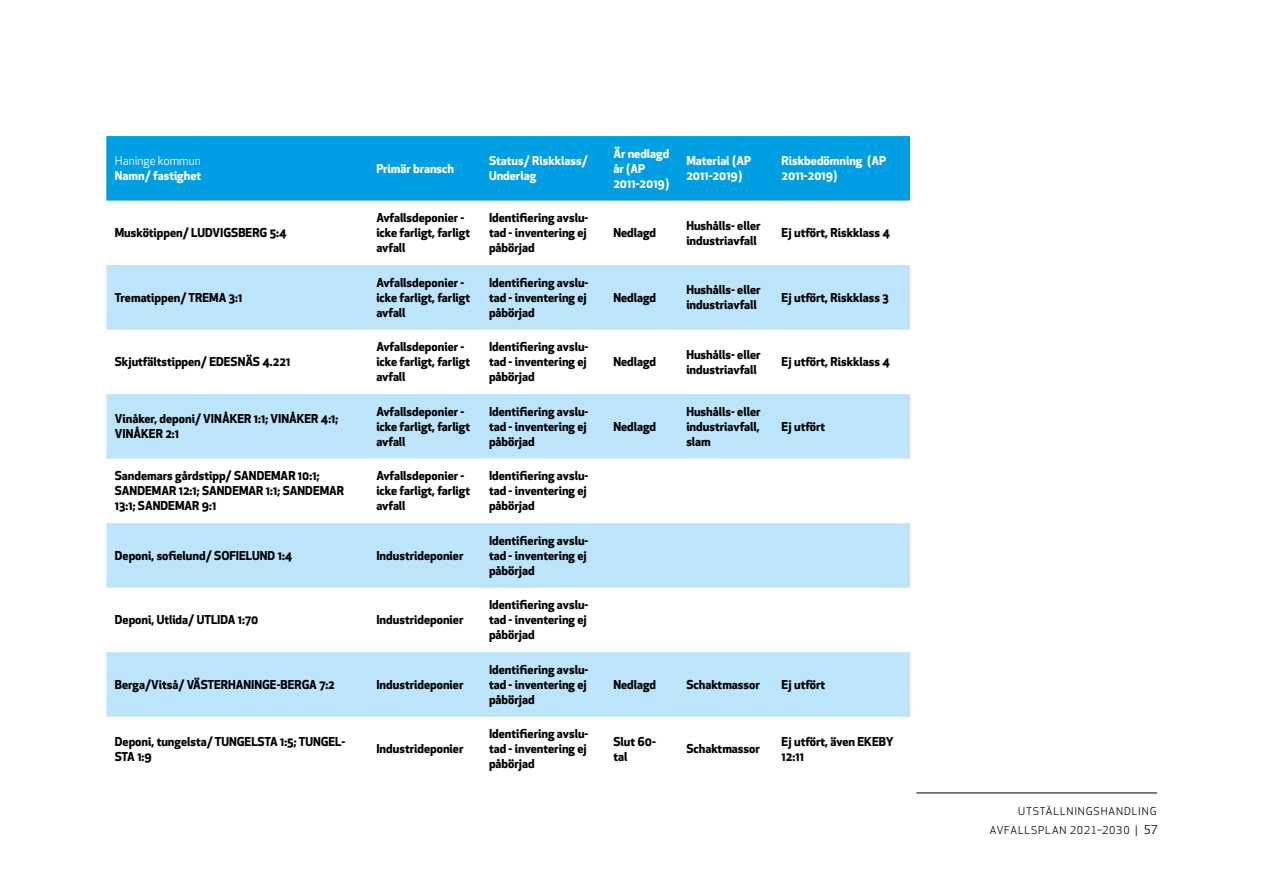
<style>
.page{position:relative;width:1263px;height:893px;background:#fff}
.page>*{position:absolute;margin:0;border:0;box-sizing:border-box;transform-origin:0 0}
.t1{font:700 12px/15px "Apex New";color:#000}
.t2{font:700 12px/15px "Apex New";color:#fff}
.t3{font:10.5px/19.5px "Apex New";letter-spacing:.085em;color:#000;text-align:right}
.s1{font-weight:400}
.s2{font-size:12px}
</style>
<div class="page">
<hr style="left:916px;top:792px;width:241px;height:1px;background:#000">
<div style="left:106px;top:136px;width:804px;height:65px;background:#009fe3"></div>
<svg style="left:106px;top:265px;width:804px;height:452px;fill:#bce4fa"></svg>
<p class="t2" style="left:115px;top:153px;width:88px"><span class="s1">Haninge kommun<br></span>Namn/ fastighet</p>
<p class="t2" style="left:376px;top:160px;width:79px">Primär bransch</p>
<p class="t2" style="left:489px;top:153px;width:100px">Status/ Riskklass/<br>Underlag</p>
<p class="t2" style="left:613px;top:145px;width:57px">Är nedlagd år (AP<br>2011-2019)</p>
<p class="t2" style="left:686px;top:153px;width:66px">Material (AP<br>2011-2019)</p>
<p class="t2" style="left:781px;top:153px;width:106px">Riskbedömning (AP<br>2011-2019)</p>
<p class="t1" style="left:115px;top:225px;width:173px">Muskötippen/ LUDVIGSBERG 5:4</p>
<p class="t1" style="left:376px;top:210px;width:95px">Avfallsdeponier - icke farligt, farligt avfall</p>
<p class="t1" style="left:489px;top:210px;width:101px">Identifiering avslu&shy;tad - inventering ej påbörjad</p>
<p class="t1" style="left:613px;top:225px;width:44px">Nedlagd</p>
<p class="t1" style="left:686px;top:217px;width:76px">Hushålls- eller industriavfall</p>
<p class="t1" style="left:781px;top:225px;width:110px">Ej utfört, Riskklass 4</p>
<p class="t1" style="left:115px;top:289px;width:129px">Trematippen/ TREMA 3:1</p>
<p class="t1" style="left:115px;top:354px;width:177px">Skjutfältstippen/ EDESNÄS 4.221</p>
<p class="t1" style="left:376px;top:274px;width:95px">Avfallsdeponier - icke farligt, farligt avfall</p>
<p class="t1" style="left:489px;top:274px;width:101px">Identifiering avslu&shy;tad - inventering ej påbörjad</p>
<p class="t1" style="left:376px;top:339px;width:95px">Avfallsdeponier - icke farligt, farligt avfall</p>
<p class="t1" style="left:489px;top:339px;width:101px">Identifiering avslu&shy;tad - inventering ej påbörjad</p>
<p class="t1" style="left:115px;top:411px;width:225px">Vinåker, deponi/ VINÅKER 1:1; VINÅKER 4:1;<br>VINÅKER 2:1</p>
<p class="t1" style="left:376px;top:403px;width:95px">Avfallsdeponier - icke farligt, farligt avfall</p>
<p class="t1" style="left:489px;top:403px;width:101px">Identifiering avslu&shy;tad - inventering ej påbörjad</p>
<p class="t1" style="left:115px;top:468px;width:231px">Sandemars gårdstipp/ SANDEMAR 10:1;<br>SANDEMAR 12:1; SANDEMAR 1:1; SANDEMAR<br>13:1; SANDEMAR 9:1</p>
<p class="t1" style="left:376px;top:468px;width:95px">Avfallsdeponier - icke farligt, farligt avfall</p>
<p class="t1" style="left:489px;top:468px;width:101px">Identifiering avslu&shy;tad - inventering ej påbörjad</p>
<p class="t1" style="left:115px;top:547px;width:179px">Deponi, sofielund/ SOFIELUND 1:4</p>
<p class="t1" style="left:376px;top:547px;width:89px">Industrideponier</p>
<p class="t1" style="left:489px;top:532px;width:101px">Identifiering avslu&shy;tad - inventering ej påbörjad</p>
<p class="t1" style="left:115px;top:612px;width:145px">Deponi, Utlida/ UTLIDA 1:70</p>
<p class="t1" style="left:376px;top:612px;width:89px">Industrideponier</p>
<p class="t1" style="left:115px;top:676px;width:222px">Berga/Vitså/ VÄSTERHANINGE-BERGA 7:2</p>
<p class="t1" style="left:376px;top:676px;width:89px">Industrideponier</p>
<p class="t1" style="left:489px;top:597px;width:101px">Identifiering avslu&shy;tad - inventering ej påbörjad</p>
<p class="t1" style="left:489px;top:661px;width:101px">Identifiering avslu&shy;tad - inventering ej påbörjad</p>
<p class="t1" style="left:613px;top:289px;width:44px">Nedlagd</p>
<p class="t1" style="left:686px;top:282px;width:76px">Hushålls- eller industriavfall</p>
<p class="t1" style="left:781px;top:289px;width:109px">Ej utfört, Riskklass 3</p>
<p class="t1" style="left:613px;top:354px;width:44px">Nedlagd</p>
<p class="t1" style="left:686px;top:346px;width:76px">Hushålls- eller industriavfall</p>
<p class="t1" style="left:781px;top:354px;width:110px">Ej utfört, Riskklass 4</p>
<p class="t1" style="left:613px;top:418px;width:44px">Nedlagd</p>
<p class="t1" style="left:686px;top:403px;width:76px;text-align:justify">Hushålls- eller industriavfall, slam</p>
<p class="t1" style="left:781px;top:418px;width:45px">Ej utfört</p>
<p class="t1" style="left:613px;top:676px;width:44px">Nedlagd</p>
<p class="t1" style="left:686px;top:676px;width:75px">Schaktmassor</p>
<p class="t1" style="left:781px;top:676px;width:45px">Ej utfört</p>
<p class="t1" style="left:115px;top:734px;width:232px">Deponi, tungelsta/ TUNGELSTA 1:5; TUNGEL-<br>STA 1:9</p>
<p class="t1" style="left:376px;top:741px;width:89px">Industrideponier</p>
<p class="t1" style="left:489px;top:726px;width:101px">Identifiering avslu&shy;tad - inventering ej påbörjad</p>
<p class="t1" style="left:613px;top:734px;width:44px">Slut 60- tal</p>
<p class="t1" style="left:686px;top:741px;width:75px">Schaktmassor</p>
<p class="t1" style="left:781px;top:734px;width:114px">Ej utfört, även EKEBY<br>12:11</p>
<p class="t3" style="left:990px;top:801px;width:170px">UTSTÄLLNINGSHANDLING<br>AVFALLSPLAN 2021–2030 | <span class="s2">57</span></p>
</div>
